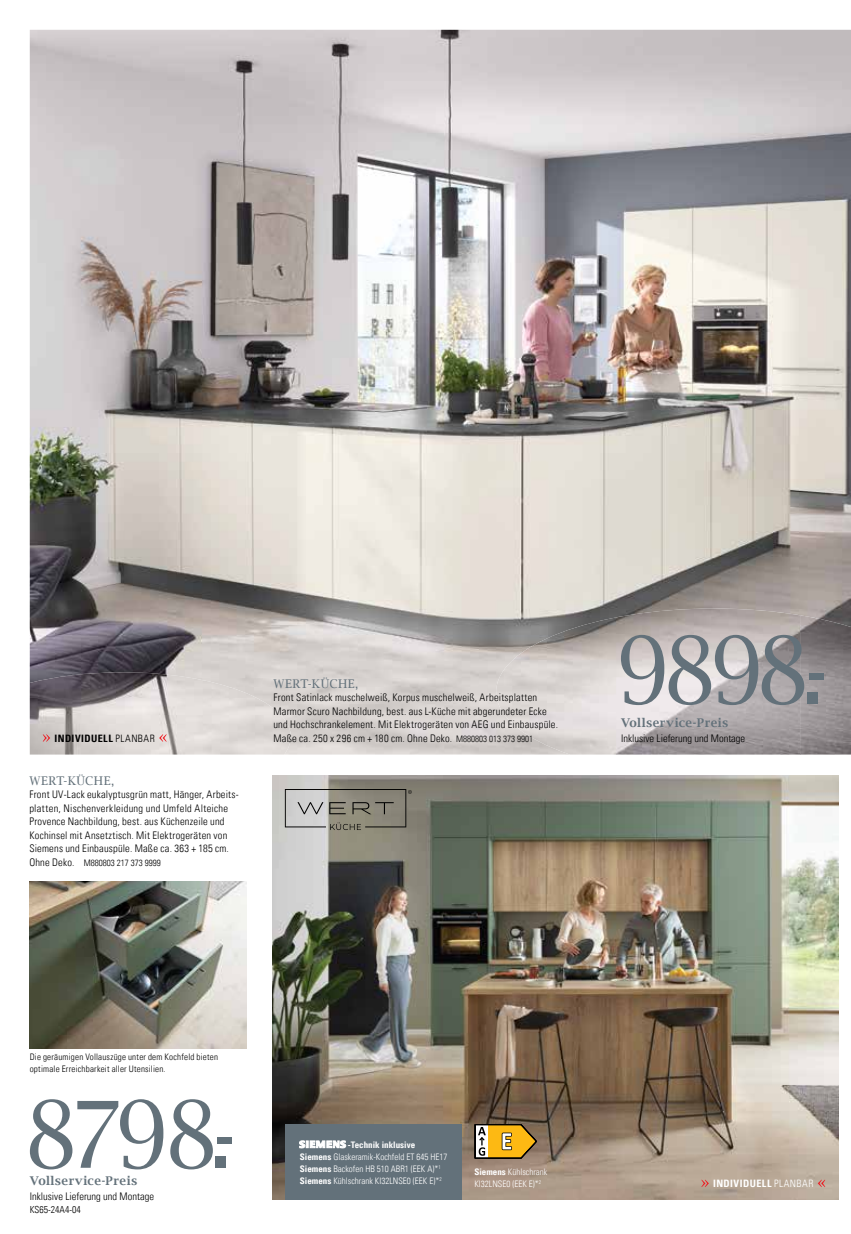
<style>
.page{position:relative;width:851px;height:1234px;background:#fff}
.page>*{position:absolute;margin:0;border:0;box-sizing:border-box;transform-origin:0 0}
.t1{font:92.4px "Lucida Bright";letter-spacing:-.08em;color:#63717a;scale:.95 1}
.t2{font:600 12px "Lucida Bright";letter-spacing:.035em;color:#63717a}
.t3{font:12px "Lucida Bright";letter-spacing:.035em;color:#63717a}
.t4{font:300 condensed 10.5px/13.5px "Univers LT";letter-spacing:.02em;color:#000}
.t5{font:300 condensed 10.5px "Univers LT";color:#000}
.t6{font:700 condensed 10.2px "Univers LT";letter-spacing:.04em;color:#fff}
.t7{font:700 condensed 10.2px "Univers LT";letter-spacing:.04em;color:#000}
.t8{font:300 condensed 9.75px "Univers LT";color:#000}
.t9{font:300 condensed 9px/12px "Univers LT";color:#fff}
.t10{font:300 condensed 9px/12px "Univers LT";letter-spacing:.02em;color:#000}
.t11{font:300 condensed 9px "Univers LT";color:#000}
.s1{font-weight:300}
.s2{font-size:9px}
.s3{font-size:91.5px}
.s4{font-weight:700}
</style>
<div class="page">
<img style="left:30px;top:30px;width:820px;height:724px">
<img style="left:570px;top:754px;width:280px;height:1px">
<img style="left:496px;top:608px;width:304px;height:146px">
<img style="left:800px;top:615px;width:50px;height:139px">
<img style="left:30px;top:672px;width:261px;height:82px">
<svg style="left:43px;top:734px;width:7px;height:7px"></svg>
<svg style="left:159px;top:734px;width:8px;height:7px"></svg>
<img style="left:30px;top:881px;width:217px;height:167px">
<img style="left:272px;top:775px;width:566px;height:424px">
<svg style="left:701px;top:1179px;width:7px;height:7px"></svg>
<svg style="left:817px;top:1179px;width:8px;height:7px"></svg>
<div style="left:285px;top:1123px;width:176px;height:76px;background:#63717a"></div>
<svg style="left:299px;top:1140px;width:47px;height:7px"></svg>
<svg style="left:474px;top:1123px;width:63px;height:35px;background:#c29c44"></svg>
<svg style="left:285px;top:788px;width:127px;height:41px;background:#949289"></svg>
<p class="t7" style="left:55px;top:731px;width:102px">INDIVIDUELL <span class="s1">PLANBAR</span></p>
<p class="t3" style="left:29px;top:773px;width:86px">WERT-KÜCHE,</p>
<p class="t4" style="left:29px;top:787px;width:211px">Front UV-Lack eukalyptusgrün matt, Hänger, Arbeits&shy;platten, Nischenverkleidung und Umfeld Alteiche Provence Nachbildung, best. aus Küchenzeile und Kochinsel mit Ansetztisch. Mit Elektrogeräten von Siemens und Einbauspüle. Maße ca. 363 + 185 cm.<br>Ohne Deko.</p>
<p class="t11" style="left:84px;top:856px;width:78px">M880803 217 373 9999</p>
<p class="t3" style="left:273px;top:676px;width:86px">WERT-KÜCHE,</p>
<p class="t4" style="left:273px;top:690px;width:286px">Front Satinlack muschelweiß, Korpus muschelweiß, Arbeitsplatten Marmor Scuro Nachbildung, best. aus L-Küche mit abgerundeter Ecke und Hochschrankelement. Mit Elektrogeräten von AEG und Einbauspüle.<br>Maße ca. 250 x 296 cm + 180 cm. Ohne Deko. <span class="s2">M880803 013 373 9901</span></p>
<h1 class="t1" style="left:615px;top:617px;width:223px">9898<span class="s3">.-</span></h1>
<p class="t2" style="left:621px;top:716px;width:109px">Vollservice-Preis</p>
<p class="t5" style="left:621px;top:731px;width:126px">Inklusive Lieferung und Montage</p>
<p class="t10" style="left:30px;top:1050px;width:190px">Die geräumigen Vollauszüge unter dem Kochfeld bieten optimale Erreichbarkeit aller Utensilien.</p>
<h1 class="t1" style="left:24px;top:1081px;width:223px">8798<span class="s3">.-</span></h1>
<p class="t2" style="left:30px;top:1173px;width:109px">Vollservice-Preis</p>
<p class="t5" style="left:30px;top:1189px;width:126px">Inklusive Lieferung und Montage</p>
<p class="t8" style="left:30px;top:1203px;width:52px">KS65-24A4-04</p>
<p class="t9" style="left:300px;top:1138px;width:149px;text-indent:48px"><span class="s4">-Technik inklusive Siemens</span> Glaskeramik-Kochfeld ET 645 HE17<br><span class="s4">Siemens</span> Backofen HB 510 ABR1 (EEK A)*<sup>1<br></sup><span class="s4">Siemens</span> Kühlschrank KI32LNSE0 (EEK E)*<sup>2</sup></p>
<p class="t9" style="left:474px;top:1165px;width:74px"><span class="s4">Siemens</span> Kühlschrank<br>KI32LNSE0 (EEK E)*<sup>2</sup></p>
<p class="t6" style="left:351px;top:1180px;width:102px">INDIVIDUELL <span class="s1">PLANBAR</span></p>
<p class="t6" style="left:713px;top:1176px;width:102px">INDIVIDUELL <span class="s1">PLANBAR</span></p>
</div>
